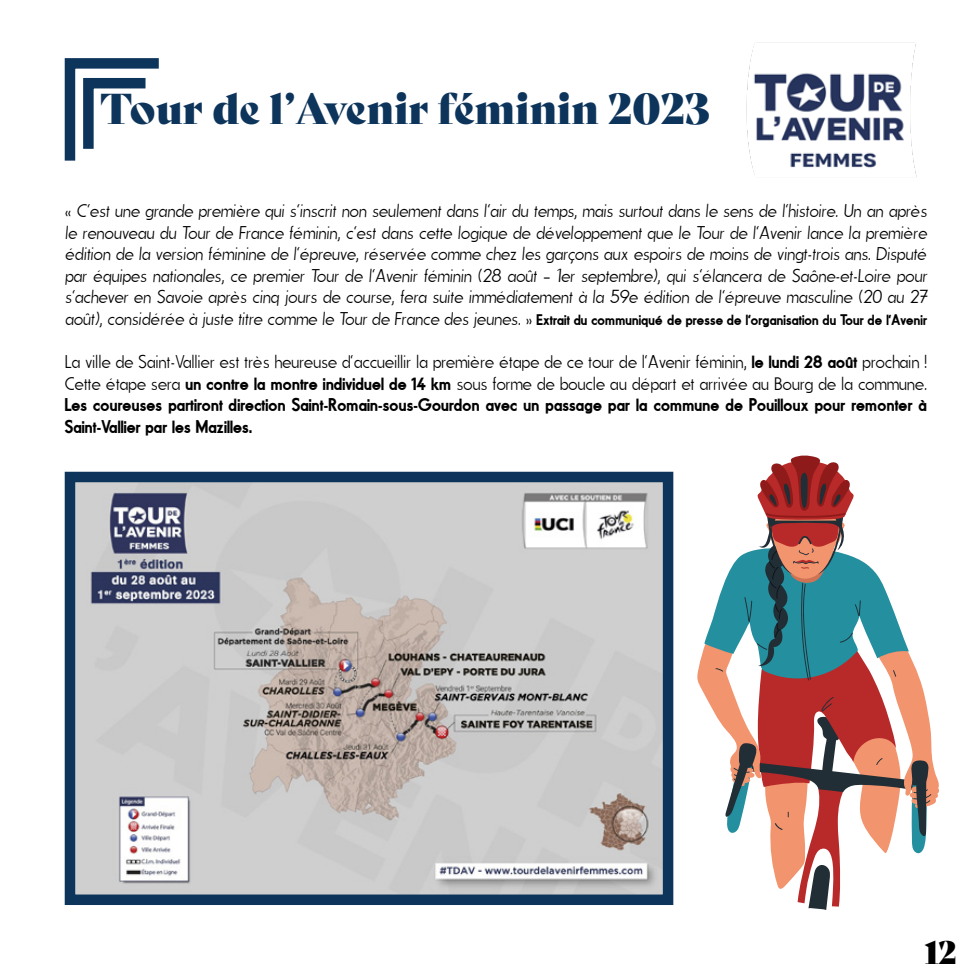
<style>
.page{position:relative;width:978px;height:978px;background:#fff}
.page>*{position:absolute;margin:0;border:0;box-sizing:border-box;transform-origin:0 0}
.t1{font:42px "Bely Display";color:#0d345b}
.t2{font:31.5px "Bely Display";color:#000}
.t3{font:18px/21.6px "Fundamental Brigade Scvhlank";color:#000;text-align:justify}
.t4{font:18px/21.6px "Fundamental Brigade Schwer";color:#000}
.t5{font:15px "Fundamental Brigade Schwer";color:#000}
.s1{font-family:"Fundamental Brigade Scvhlank";font-size:18px}
.s2{font-family:"Fundamental Brigade Schwer"}
</style>
<div class="page">
<svg style="left:697px;top:455px;width:242px;height:455px"></svg>
<svg style="left:64px;top:58px;width:95px;height:103px"></svg>
<img style="left:76px;top:483px;width:586px;height:411px">
<div style="left:65px;top:472px;width:608px;height:433px;border:10px solid #0d345b"></div>
<img style="left:746px;top:42px;width:171px;height:135px">
<h1 class="t1" style="left:100px;top:74px;width:611px">Tour de l’Avenir féminin 2023</h1>
<p class="t3" style="left:65px;top:200px;width:866px">« C’est une grande première qui s’inscrit non seulement dans l’air du temps, mais surtout dans le sens de l’histoire. Un an après le renouveau du Tour de France féminin, c’est dans cette logique de développement que le Tour de l’Avenir lance la première édition de la version féminine de l’épreuve, réservée comme chez les garçons aux espoirs de moins de vingt-trois ans. Disputé par équipes nationales, ce premier Tour de l’Avenir féminin (28 août – 1er septembre), qui s’élancera de Saône-et-Loire pour s’achever en Savoie après cinq jours de course, fera suite immédiatement à la 59e édition de l’épreuve masculine (20 au 27</p>
<p class="t5" style="left:65px;top:311px;width:864px"><span class="s1">août), considérée à juste titre comme le Tour de France des jeunes. »</span> Extrait du communiqué de presse de l’organisation du Tour de l’Avenir</p>
<p class="t3" style="left:65px;top:351px;width:864px">La ville de Saint-Vallier est très heureuse d’accueillir la première étape de ce tour de l’Avenir féminin, <span class="s2">le lundi 28 août</span> prochain !<br>Cette étape sera <span class="s2">un contre la montre individuel de 14 km</span> sous forme de boucle au départ et arrivée au Bourg de la commune.</p>
<p class="t4" style="left:65px;top:394px;width:864px">Les coureuses partiront direction Saint-Romain-sous-Gourdon avec un passage par la commune de Pouilloux pour remonter à<br>Saint-Vallier par les Mazilles.</p>
<h2 class="t2" style="left:924px;top:927px;width:34px">12</h2>
</div>
